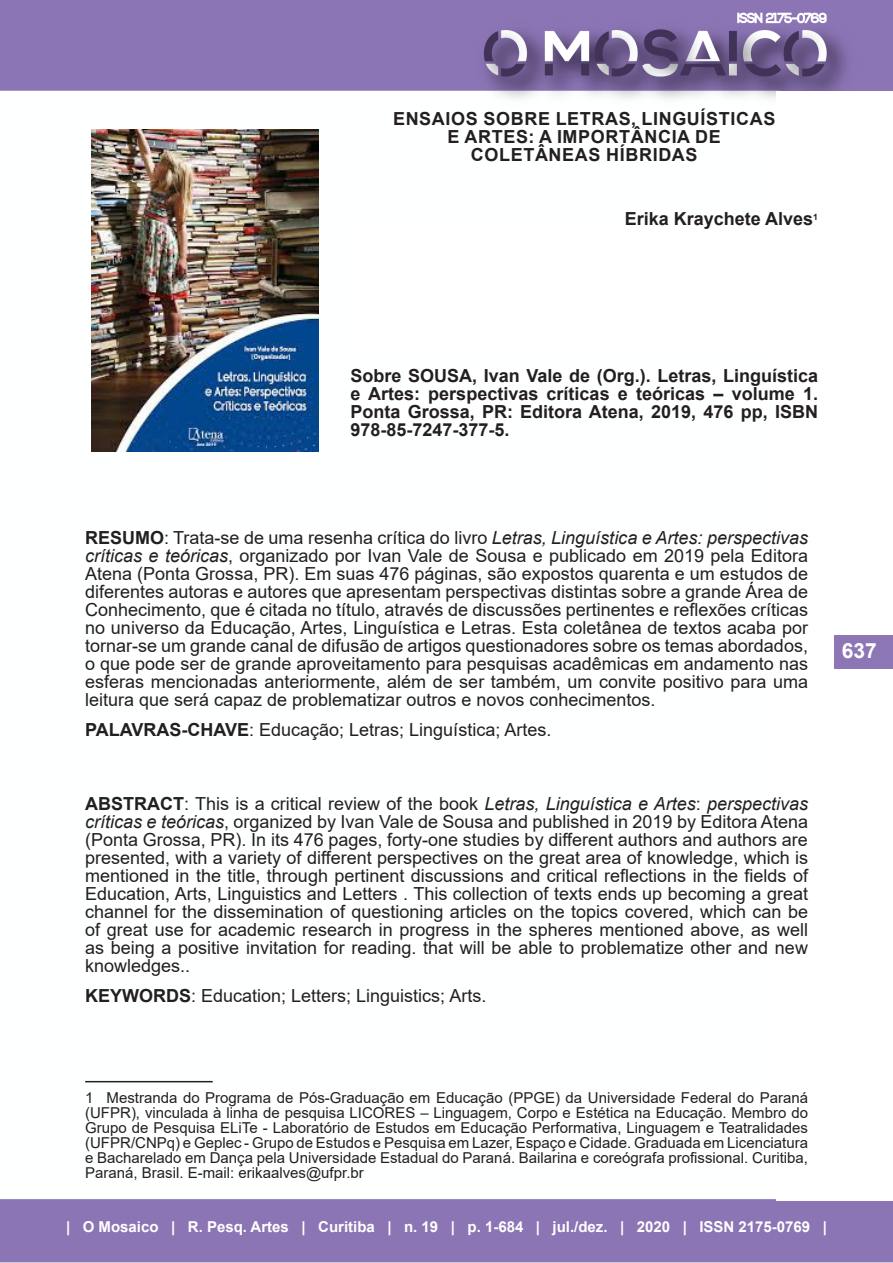
<style>
.page{position:relative;width:893px;height:1263px;background:#fff}
.page>*{position:absolute;margin:0;border:0;box-sizing:border-box;transform-origin:0 0}
.t1{font:700 21px "Arial";color:#fff}
.resumo{font:18px/18px "Arial";color:#231f20;text-align:justify}
.referencias-negrito{font:700 18px/18px "Arial";color:#231f20;text-align:justify}
.palavra-chave_1{font:18px "Arial";color:#231f20}
.Título_1{font:700 18px/18px "Arial";letter-spacing:.035em;color:#231f20;text-align:center}
.Autores{font:700 18px "Arial";color:#231f20}
.nota_rodape{font:15px/15px "Arial";color:#231f20;text-align:justify}
.t2{font:700 15px "Arial";color:#fff}
.s1{font-weight:700}
.s2{font-style:italic}
</style>
<div class="page">
<img style="left:0;top:0;width:893px;height:1263px">
<div style="left:777px;top:92px;width:116px;height:1109px;background:#fff"></div>
<div style="left:834px;top:635px;width:59px;height:33px;background:#8d76b5"></div>
<img style="left:91px;top:130px;width:228px;height:321px">
<div style="left:350px;top:230px;width:468px;height:17px;background:#fff"></div>
<div style="left:350px;top:248px;width:468px;height:17px;background:#fff"></div>
<div style="left:350px;top:266px;width:468px;height:17px;background:#fff"></div>
<div style="left:350px;top:284px;width:468px;height:17px;background:#fff"></div>
<div style="left:350px;top:302px;width:468px;height:17px;background:#fff"></div>
<div style="left:350px;top:320px;width:468px;height:17px;background:#fff"></div>
<div style="left:350px;top:338px;width:468px;height:17px;background:#fff"></div>
<hr style="left:85px;top:1081px;width:128px;height:1px;background:#231f20">
<p class="Título_1" style="left:393px;top:110px;width:384px">ENSAIOS SOBRE LETRAS, LINGUÍSTICAS<br>E ARTES: A IMPORTÂNCIA DE<br>COLETÂNEAS HÍBRIDAS</p>
<p class="Autores" style="left:625px;top:206px;width:195px">Erika Kraychete Alves<sup>1</sup></p>
<p class="referencias-negrito" style="left:350px;top:367px;width:469px">Sobre SOUSA, Ivan Vale de (Org.). Letras, Linguística e Artes: perspectivas críticas e teóricas – volume 1.<br>Ponta Grossa, PR: Editora Atena, 2019, 476 pp, ISBN 978-85-7247-377-5.</p>
<p class="resumo" style="left:85px;top:528px;width:724px"><span class="s1">RESUMO</span>: Trata-se de uma resenha crítica do livro <span class="s2">Letras, Linguística e Artes: perspectivas críticas e teóricas</span>, organizado por Ivan Vale de Sousa e publicado em 2019 pela Editora Atena (Ponta Grossa, PR). Em suas 476 páginas, são expostos quarenta e um estudos de diferentes autoras e autores que apresentam perspectivas distintas sobre a grande Área de Conhecimento, que é citada no título, através de discussões pertinentes e reflexões críticas no universo da Educação, Artes, Linguística e Letras. Esta coletânea de textos acaba por tornar-se um grande canal de difusão de artigos questionadores sobre os temas abordados, o que pode ser de grande aproveitamento para pesquisas acadêmicas em andamento nas esferas mencionadas anteriormente, além de ser também, um convite positivo para uma leitura que será capaz de problematizar outros e novos conhecimentos.</p>
<p class="palavra-chave_1" style="left:85px;top:718px;width:468px"><span class="s1">PALAVRAS-CHAVE</span>: Educação; Letras; Linguística; Artes.</p>
<p class="resumo" style="left:85px;top:794px;width:724px"><span class="s1">ABSTRACT</span>: This is a critical review of the book <span class="s2">Letras, Linguística e Artes</span>: <span class="s2">perspectivas críticas e teóricas</span>, organized by Ivan Vale de Sousa and published in 2019 by Editora Atena (Ponta Grossa, PR). In its 476 pages, forty-one studies by different authors and authors are presented, with a variety of different perspectives on the great area of knowledge, which is mentioned in the title, through pertinent discussions and critical reflections in the fields of Education, Arts, Linguistics and Letters . This collection of texts ends up becoming a great channel for the dissemination of questioning articles on the topics covered, which can be of great use for academic research in progress in the spheres mentioned above, as well as being a positive invitation for reading. that will be able to problematize other and new knowledges..</p>
<p class="palavra-chave_1" style="left:85px;top:984px;width:403px"><span class="s1">KEYWORDS</span>: Education; Letters; Linguistics; Arts.</p>
<p class="t1" style="left:842px;top:636px;width:37px">637</p>
<p class="nota_rodape" style="left:85px;top:1090px;width:724px">1 Mestranda do Programa de Pós-Graduação em Educação (PPGE) da Universidade Federal do Paraná (UFPR), vinculada à linha de pesquisa LICORES – Linguagem, Corpo e Estética na Educação. Membro do Grupo de Pesquisa ELiTe - Laboratório de Estudos em Educação Performativa, Linguagem e Teatralidades (UFPR/CNPq) e Geplec - Grupo de Estudos e Pesquisa em Lazer, Espaço e Cidade. Graduada em Licenciatura e Bacharelado em Dança pela Universidade Estadual do Paraná. Bailarina e coreógrafa profissional. Curitiba, Paraná, Brasil. E-mail: erikaalves@ufpr.br</p>
<p class="t2" style="left:66px;top:1216px;width:762px">| O Mosaico | R. Pesq. Artes | Curitiba | n. 19 | p. 1-684 | jul./dez. | 2020 | ISSN 2175-0769 |</p>
</div>
